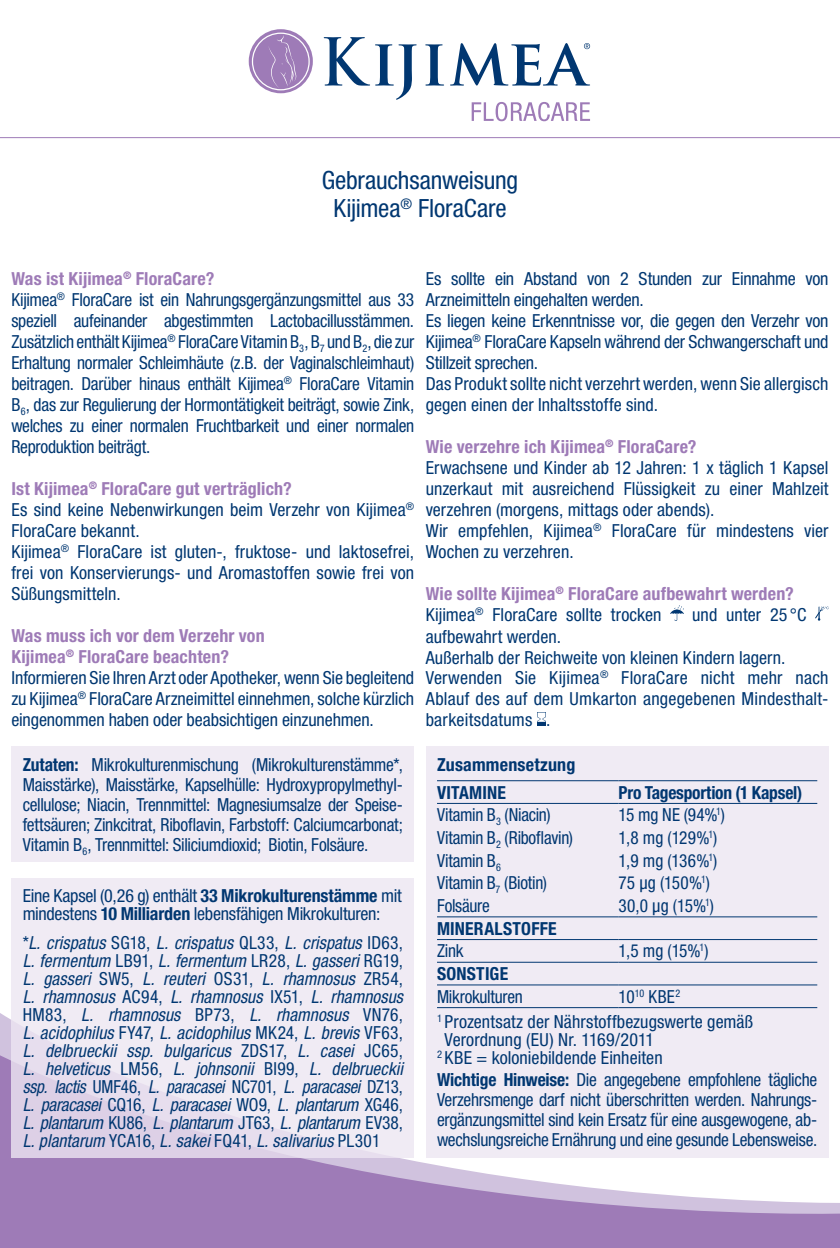
<style>
.page{position:relative;width:840px;height:1248px;background:#fff}
.page>*{position:absolute;margin:0;border:0;box-sizing:border-box;transform-origin:0 0}
.t1{font:condensed 25.2px/28.8px "Helvetica Neue LT Std";letter-spacing:-.01em;color:#013771;text-align:center}
.t2{font:condensed 18px/21px "Helvetica Neue LT Std";letter-spacing:-.005em;color:#013771}
.t3{font:italic condensed 18px/18px "Helvetica Neue LT Std";letter-spacing:-.01em;color:#013771;text-align:justify}
.t4{font:condensed 18px/24.8px "Helvetica Neue LT Std";letter-spacing:-.005em;color:#013771;scale:.96 1}
.t5{font:700 condensed 18px/21px "Helvetica Neue LT Std";letter-spacing:.01em;color:#9e7bb7}
.t6{font:700 condensed 18px/27.6px "Helvetica Neue LT Std";letter-spacing:.01em;color:#013771}
.t7{font:700 condensed 18px "Helvetica Neue LT Std";letter-spacing:-.015em;color:#013771}
.s1{font-weight:700;color:#9e7bb7}
.s2{font-weight:400;color:#013771}
.s3{font-weight:700}
.s4{font-style:normal}
</style>
<div class="page">
<svg style="left:0;top:1046px;width:839px;height:201px;fill:#9e7bb7"></svg>
<hr style="left:0;top:137px;width:839px;height:1px;background:#9e7bb7">
<svg style="left:248px;top:29px;width:65px;height:64px;background:#a98abf"></svg>
<div style="left:252px;top:33px;width:57px;height:57px;border:1px solid #fff;border-radius:50%"></div>
<svg style="left:268px;top:35px;width:28px;height:53px"></svg>
<svg style="left:323px;top:37px;width:93px;height:63px"></svg>
<svg style="left:425px;top:44px;width:19px;height:42px"></svg>
<svg style="left:450px;top:43px;width:139px;height:43px"></svg>
<svg style="left:471px;top:102px;width:118px;height:19px"></svg>
<div style="left:425px;top:746px;width:403px;height:411px;background:#ede6f2"></div>
<img style="left:670px;top:605px;width:13px;height:15px">
<svg style="left:815px;top:606px;width:13px;height:14px"></svg>
<svg style="left:537px;top:712px;width:8px;height:13px"></svg>
<hr style="left:437px;top:780px;width:181px;height:1px;background:#013771">
<hr style="left:618px;top:780px;width:198px;height:1px;background:#013771">
<hr style="left:437px;top:802px;width:181px;height:1px;background:#013771">
<hr style="left:618px;top:802px;width:198px;height:1px;background:#013771">
<hr style="left:437px;top:916px;width:181px;height:1px;background:#013771">
<hr style="left:618px;top:916px;width:198px;height:1px;background:#013771">
<hr style="left:437px;top:939px;width:181px;height:1px;background:#013771">
<hr style="left:618px;top:939px;width:198px;height:1px;background:#013771">
<hr style="left:437px;top:961px;width:181px;height:1px;background:#013771">
<hr style="left:618px;top:961px;width:198px;height:1px;background:#013771">
<hr style="left:437px;top:984px;width:181px;height:1px;background:#013771">
<hr style="left:618px;top:984px;width:198px;height:1px;background:#013771">
<hr style="left:437px;top:1007px;width:181px;height:1px;background:#013771">
<hr style="left:618px;top:1007px;width:198px;height:1px;background:#013771">
<svg style="left:11px;top:878px;width:403px;height:279px;background:#ede6f1"></svg>
<div style="left:11px;top:746px;width:403px;height:116px;background:#ede6f2"></div>
<h1 class="t1" style="left:321px;top:165px;width:198px">Gebrauchsanweisung<br>Kijimea<sup>®</sup> FloraCare</h1>
<p class="t2" style="left:11px;top:267px;width:404px"><span class="s1">Was ist Kijimea</span><sup>®</sup> <span class="s1">FloraCare?<br></span>Kijimea<sup>®</sup> FloraCare ist ein Nahrungsgergänzungsmittel aus 33 speziell aufeinander abgestimmten Lactobacillusstämmen.<br>Zusätzlich enthält Kijimea<sup>®</sup> FloraCare Vitamin B<sub>3</sub>, B<sub>7</sub> und B<sub>2</sub>, die zur Erhaltung normaler Schleimhäute (z.B. der Vaginalschleimhaut) beitragen. Darüber hinaus enthält Kijimea<sup>®</sup> FloraCare Vitamin B<sub>6</sub>, das zur Regulierung der Hormontätigkeit beiträgt, sowie Zink, welches zu einer normalen Fruchtbarkeit und einer normalen Reproduktion beiträgt.</p>
<p class="t2" style="left:11px;top:477px;width:404px"><span class="s1">Ist Kijimea</span><sup>®</sup> <span class="s1">FloraCare gut verträglich?<br></span>Es sind keine Nebenwirkungen beim Verzehr von Kijimea<sup>® </sup>FloraCare bekannt.<br>Kijimea<sup>®</sup> FloraCare ist gluten-, fruktose- und laktosefrei, frei von Konservierungs- und Aromastoffen sowie frei von Süßungsmitteln.</p>
<p class="t2" style="left:11px;top:624px;width:404px"><span class="s1">Was muss ich vor dem Verzehr von<br>Kijimea</span><sup>®</sup> <span class="s1">FloraCare beachten?<br></span>Informieren Sie Ihren Arzt oder Apotheker, wenn Sie begleitend zu Kijimea<sup>®</sup> FloraCare Arzneimittel einnehmen, solche kürzlich eingenommen haben oder beabsichtigen einzunehmen.</p>
<p class="t2" style="left:425px;top:267px;width:404px">Es sollte ein Abstand von 2 Stunden zur Einnahme von Arzneimitteln eingehalten werden.<br>Es liegen keine Erkenntnisse vor, die gegen den Verzehr von Kijimea<sup>®</sup> FloraCare Kapseln während der Schwangerschaft und Stillzeit sprechen.<br>Das Produkt sollte nicht verzehrt werden, wenn Sie allergisch gegen einen der Inhaltsstoffe sind.</p>
<p class="t2" style="left:425px;top:435px;width:404px"><span class="s1">Wie verzehre ich Kijimea</span><sup>®</sup> <span class="s1">FloraCare?<br></span>Erwachsene und Kinder ab 12 Jahren: 1 x täglich 1 Kapsel unzerkaut mit ausreichend Flüssigkeit zu einer Mahlzeit verzehren (morgens, mittags oder abends).<br>Wir empfehlen, Kijimea<sup>®</sup> FloraCare für mindestens vier Wochen zu verzehren.</p>
<p class="t5" style="left:425px;top:582px;width:369px">Wie sollte Kijimea<sup>®</sup> FloraCare aufbewahrt werden?<br><span class="s2">Kijimea</span><sup>®</sup> <span class="s2">FloraCare sollte trocken</span></p>
<p class="t2" style="left:692px;top:603px;width:116px">und unter 25 °C</p>
<p class="t2" style="left:425px;top:625px;width:404px">aufbewahrt werden.<br>Außerhalb der Reichweite von kleinen Kindern lagern.<br>Verwenden Sie Kijimea<sup>®</sup> FloraCare nicht mehr nach Ablauf des auf dem Umkarton angegebenen Mindesthalt&shy;barkeitsdatums .</p>
<p class="t2" style="left:23px;top:754px;width:381px;line-height:20px;text-align:justify"><span class="s3">Zutaten:</span> Mikrokulturenmischung (Mikrokulturenstämme*, Maisstärke), Maisstärke, Kapselhülle: Hydroxypropylmethyl&shy;cellulose; Niacin, Trennmittel: Magnesiumsalze der Speise&shy;fettsäuren; Zinkcitrat, Riboflavin, Farbstoff: Calciumcarbonat; Vitamin B<sub>6</sub>, Trennmittel: Siliciumdioxid; Biotin, Folsäure.</p>
<p class="t2" style="left:23px;top:886px;width:380px;line-height:18px">Eine Kapsel (0,26 g) enthält <span class="s3">33 Mikrokulturenstämme</span> mit mindestens <span class="s3">10 Milliarden</span> lebensfähigen Mikrokulturen:</p>
<p class="t3" style="left:23px;top:933px;width:381px"><span class="s4">*</span>L. crispatus <span class="s4">SG18,</span> L. crispatus <span class="s4">QL33,</span> L. crispatus <span class="s4">ID63, </span>L. fermentum <span class="s4">LB91,</span> L. fermentum <span class="s4">LR28,</span> L. gasseri <span class="s4">RG19, </span>L. gasseri <span class="s4">SW5,</span> L. reuteri <span class="s4">OS31,</span> L. rhamnosus <span class="s4">ZR54, </span>L. rhamnosus <span class="s4">AC94,</span> L. rhamnosus <span class="s4">IX51,</span> L. rhamnosus <span class="s4">HM83,</span> L. rhamnosus <span class="s4">BP73,</span> L. rhamnosus <span class="s4">VN76, </span>L. acidophilus <span class="s4">FY47,</span> L. acidophilus <span class="s4">MK24,</span> L. brevis <span class="s4">VF63, </span>L. delbrueckii ssp. bulgaricus <span class="s4">ZDS17,</span> L. casei <span class="s4">JC65, </span>L. helveticus <span class="s4">LM56,</span> L. johnsonii <span class="s4">BI99,</span> L. delbrueckii ssp. lactis <span class="s4">UMF46,</span> L. paracasei <span class="s4">NC701,</span> L. paracasei <span class="s4">DZ13, </span>L. paracasei <span class="s4">CQ16,</span> L. paracasei <span class="s4">WO9,</span> L. plantarum <span class="s4">XG46, </span>L. plantarum <span class="s4">KU86,</span> L. plantarum <span class="s4">JT63,</span> L. plantarum <span class="s4">EV38, </span>L. plantarum <span class="s4">YCA16,</span> L. sakei <span class="s4">FQ41,</span> L. salivarius <span class="s4">PL301</span></p>
<p class="t6" style="left:437px;top:750px;width:140px">Zusammensetzung<br>VITAMINE</p>
<p class="t7" style="left:618px;top:781px;width:185px">Pro Tagesportion (1 Kapsel)</p>
<p class="t4" style="left:437px;top:802px;width:120px">Vitamin B<sub>3</sub> (Niacin)</p>
<p class="t4" style="left:618px;top:802px;width:112px">15 mg NE (94%<sup>1</sup>)</p>
<p class="t4" style="left:437px;top:824px;width:143px">Vitamin B<sub>2</sub> (Riboflavin)</p>
<p class="t4" style="left:618px;top:824px;width:104px">1,8 mg (129%<sup>1</sup>)</p>
<p class="t4" style="left:437px;top:847px;width:68px">Vitamin B<sub>6</sub></p>
<p class="t4" style="left:618px;top:847px;width:104px">1,9 mg (136%<sup>1</sup>)</p>
<p class="t4" style="left:437px;top:870px;width:116px">Vitamin B<sub>7</sub> (Biotin)</p>
<p class="t4" style="left:618px;top:870px;width:97px">75 µg (150%<sup>1</sup>)</p>
<p class="t4" style="left:437px;top:892px;width:56px">Folsäure</p>
<p class="t4" style="left:618px;top:892px;width:101px">30,0 µg (15%<sup>1</sup>)</p>
<p class="t6" style="left:437px;top:914px;width:121px">MINERALSTOFFE</p>
<p class="t4" style="left:437px;top:938px;width:29px">Zink</p>
<p class="t4" style="left:618px;top:938px;width:95px">1,5 mg (15%<sup>1</sup>)</p>
<p class="t6" style="left:437px;top:959px;width:73px">SONSTIGE</p>
<p class="t4" style="left:437px;top:983px;width:91px">Mikrokulturen</p>
<p class="t4" style="left:437px;top:983px;width:330px;text-indent:181px">10<sup>10</sup> KBE<sup>2<br>1</sup> Prozentsatz der Nährstoffbezugswerte gemäß</p>
<p class="t2" style="left:437px;top:1029px;width:227px;line-height:18px;text-align:center">Verordnung (EU) Nr. 1169/2011<br><sup>2</sup> KBE = koloniebildende Einheiten</p>
<p class="t2" style="left:437px;top:1069px;width:381px;line-height:20px;text-align:justify"><span class="s3">Wichtige Hinweise:</span> Die angegebene empfohlene tägliche Verzehrsmenge darf nicht überschritten werden. Nahrungs&shy;ergänzungsmittel sind kein Ersatz für eine ausgewogene, ab&shy;wechslungsreiche Ernährung und eine gesunde Lebensweise.</p>
</div>
